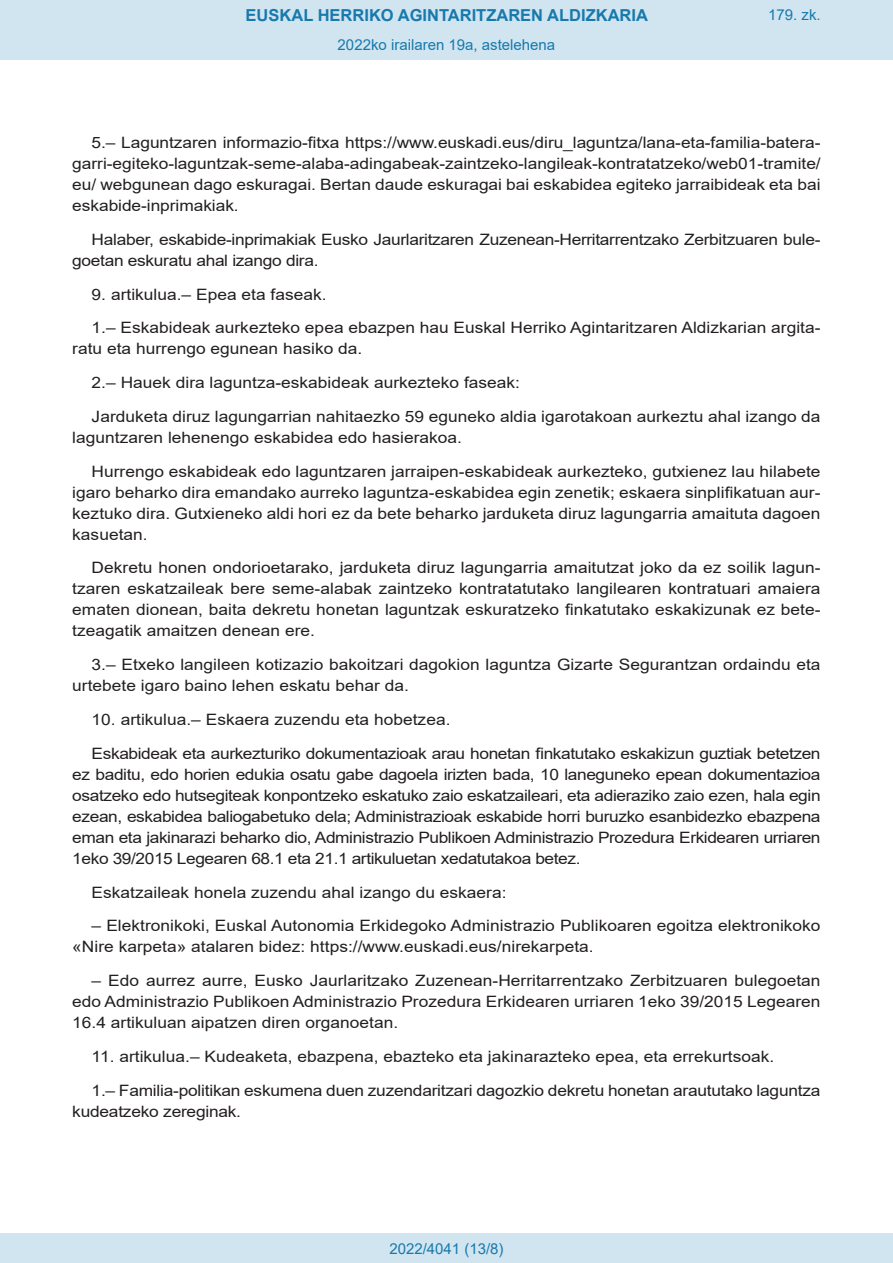
<style>
.page{position:relative;width:893px;height:1263px;background:#fff}
.page>*{position:absolute;margin:0;border:0;box-sizing:border-box;transform-origin:0 0}
.t1{font:700 16.5px "Arial";color:#1879ad}
.BOPVDetalle{font:15.6px/21px "Arial";color:#231f20;text-align:justify;scale:1.11 1}
.BOPVDetalle-2{font:15.6px/21px "Arial";letter-spacing:-.02em;color:#231f20;scale:1.11 1}
.Paginacion_Centro{font:15px "Arial";color:#1879ad}
</style>
<div class="page">
<div style="left:0;top:0;width:893px;height:60px;background:#d0e5f0"></div>
<div style="left:0;top:1233px;width:893px;height:30px;background:#d0e5f0"></div>
<p class="t1" style="left:246px;top:3px;width:404px">EUSKAL HERRIKO AGINTARITZAREN ALDIZKARIA</p>
<p class="Paginacion_Centro" style="left:338px;top:35px;width:219px">2022ko irailaren 19a, astelehena</p>
<p class="Paginacion_Centro" style="left:768px;top:5px;width:54px">179. zk.</p>
<p class="BOPVDetalle" style="left:72px;top:132px;width:676px;text-indent:19px">5.– Laguntzaren informazio-fitxa https://www.euskadi.eus/diru_laguntza/lana-eta-familia-batera&shy;garri-egiteko-laguntzak-seme-alaba-adingabeak-zaintzeko-langileak-kontratatzeko/web01-tramite/ eu/ webgunean dago eskuragai. Bertan daude eskuragai bai eskabidea egiteko jarraibideak eta bai eskabide-inprimakiak.</p>
<p class="BOPVDetalle-2" style="left:72px;top:229px;width:676px;text-indent:19px">Halaber, eskabide-inprimakiak Eusko Jaurlaritzaren Zuzenean-Herritarrentzako Zerbitzuaren bule&shy;goetan eskuratu ahal izango dira.</p>
<p class="BOPVDetalle" style="left:92px;top:284px;width:213px">9. artikulua.– Epea eta faseak.</p>
<p class="BOPVDetalle" style="left:72px;top:317px;width:676px;text-indent:19px">1.– Eskabideak aurkezteko epea ebazpen hau Euskal Herriko Agintaritzaren Aldizkarian argita&shy;ratu eta hurrengo egunean hasiko da.</p>
<p class="BOPVDetalle" style="left:92px;top:372px;width:387px">2.– Hauek dira laguntza-eskabideak aurkezteko faseak:</p>
<p class="BOPVDetalle" style="left:72px;top:406px;width:676px;text-indent:19px">Jarduketa diruz lagungarrian nahitaezko 59 eguneko aldia igarotakoan aurkeztu ahal izango da laguntzaren lehenengo eskabidea edo hasierakoa.</p>
<p class="BOPVDetalle" style="left:72px;top:461px;width:676px;text-indent:19px">Hurrengo eskabideak edo laguntzaren jarraipen-eskabideak aurkezteko, gutxienez lau hilabete igaro beharko dira emandako aurreko laguntza-eskabidea egin zenetik; eskaera sinplifikatuan aur&shy;keztuko dira. Gutxieneko aldi hori ez da bete beharko jarduketa diruz lagungarria amaituta dagoen kasuetan.</p>
<p class="BOPVDetalle" style="left:72px;top:557px;width:676px;text-indent:19px">Dekretu honen ondorioetarako, jarduketa diruz lagungarria amaitutzat joko da ez soilik lagun&shy;tzaren eskatzaileak bere seme-alabak zaintzeko kontratatutako langilearen kontratuari amaiera ematen dionean, baita dekretu honetan laguntzak eskuratzeko finkatutako eskakizunak ez bete&shy;tzeagatik amaitzen denean ere.</p>
<p class="BOPVDetalle" style="left:72px;top:654px;width:676px;text-indent:19px">3.– Etxeko langileen kotizazio bakoitzari dagokion laguntza Gizarte Segurantzan ordaindu eta urtebete igaro baino lehen eskatu behar da.</p>
<p class="BOPVDetalle" style="left:92px;top:709px;width:325px">10. artikulua.– Eskaera zuzendu eta hobetzea.</p>
<p class="BOPVDetalle" style="left:72px;top:743px;width:676px;text-indent:19px">Eskabideak eta aurkezturiko dokumentazioak arau honetan finkatutako eskakizun guztiak betetzen ez baditu, edo horien edukia osatu gabe dagoela irizten bada, 10 laneguneko epean dokumentazioa osatzeko edo hutsegiteak konpontzeko eskatuko zaio eskatzaileari, eta adieraziko zaio ezen, hala egin ezean, eskabidea baliogabetuko dela; Administrazioak eskabide horri buruzko esanbidezko ebazpena eman eta jakinarazi beharko dio, Administrazio Publikoen Administrazio Prozedura Erkidearen urriaren 1eko 39/2015 Legearen 68.1 eta 21.1 artikuluetan xedatutakoa betez.</p>
<p class="BOPVDetalle" style="left:92px;top:881px;width:375px">Eskatzaileak honela zuzendu ahal izango du eskaera:</p>
<p class="BOPVDetalle" style="left:72px;top:915px;width:676px;text-indent:19px">– Elektronikoki, Euskal Autonomia Erkidegoko Administrazio Publikoaren egoitza elektronikoko «Nire karpeta» atalaren bidez: https://www.euskadi.eus/nirekarpeta.</p>
<p class="BOPVDetalle" style="left:72px;top:970px;width:676px;text-indent:19px">– Edo aurrez aurre, Eusko Jaurlaritzako Zuzenean-Herritarrentzako Zerbitzuaren bulegoetan edo Administrazio Publikoen Administrazio Prozedura Erkidearen urriaren 1eko 39/2015 Legearen 16.4 artikuluan aipatzen diren organoetan.</p>
<p class="BOPVDetalle" style="left:92px;top:1046px;width:616px">11. artikulua.– Kudeaketa, ebazpena, ebazteko eta jakinarazteko epea, eta errekurtsoak.</p>
<p class="BOPVDetalle" style="left:72px;top:1079px;width:676px;text-indent:19px">1.– Familia-politikan eskumena duen zuzendaritzari dagozkio dekretu honetan araututako laguntza kudeatzeko zereginak.</p>
<p class="Paginacion_Centro" style="left:389px;top:1238px;width:116px">2022/4041 (13/8)</p>
</div>
